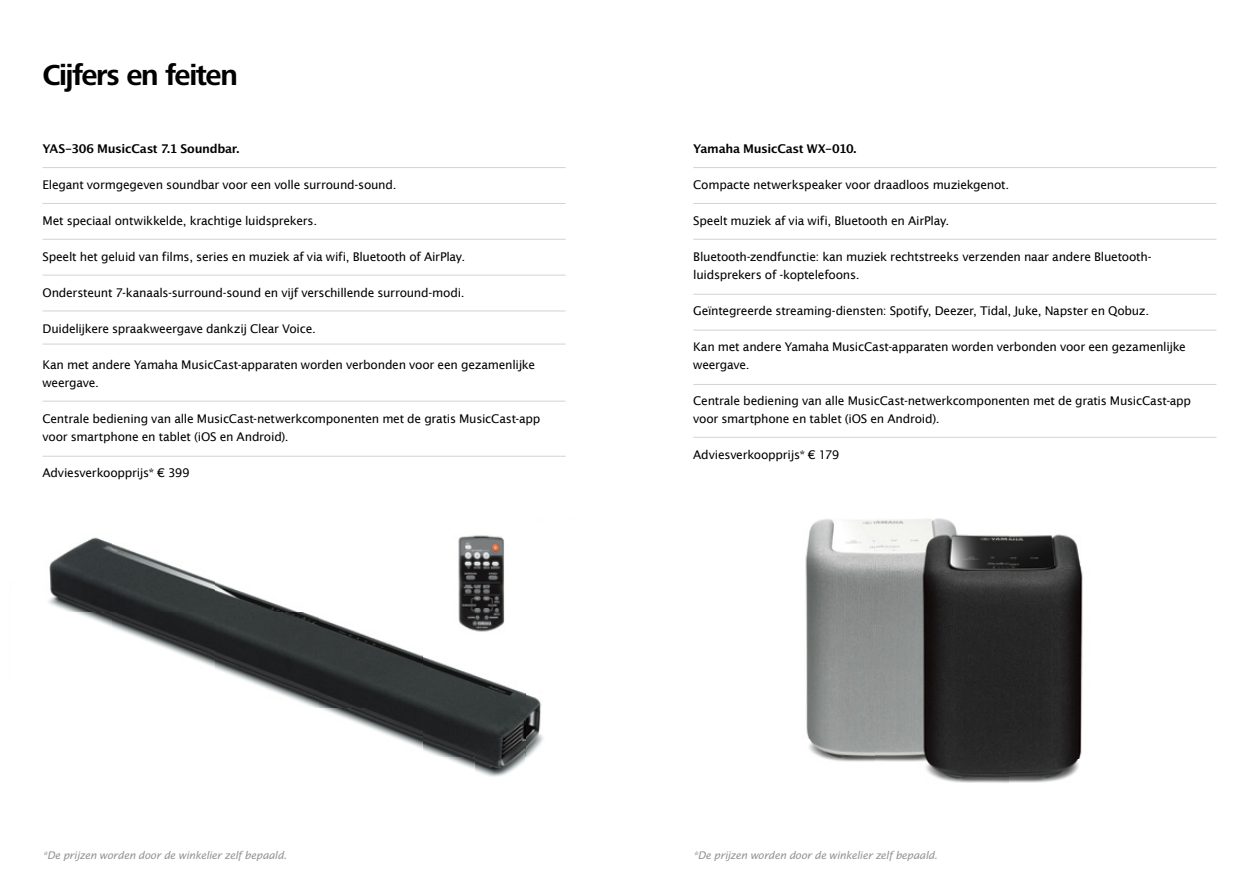
<style>
.page{position:relative;width:1259px;height:893px;background:#fff}
.page>*{position:absolute;margin:0;border:0;box-sizing:border-box;transform-origin:0 0}
.t1{font:700 30px "Frutiger Next LTW1 G";letter-spacing:-.05em;color:#000}
.t2{font:12px/18px "Lucida Sans";letter-spacing:-.02em;color:#000}
.t3{font:12px "Lucida San Dem";letter-spacing:-.025em;color:#000}
.t4{font:10.5px "Lucida San Rom Ita";letter-spacing:-.025em;color:#939598}
</style>
<div class="page">
<hr style="left:693px;top:167px;width:523px;height:1px;background:#d1d3d4">
<hr style="left:43px;top:167px;width:523px;height:1px;background:#d1d3d4">
<hr style="left:693px;top:203px;width:523px;height:1px;background:#d1d3d4">
<hr style="left:43px;top:203px;width:523px;height:1px;background:#d1d3d4">
<hr style="left:693px;top:330px;width:523px;height:1px;background:#d1d3d4">
<hr style="left:43px;top:311px;width:523px;height:1px;background:#d1d3d4">
<hr style="left:693px;top:384px;width:523px;height:1px;background:#d1d3d4">
<hr style="left:43px;top:344px;width:523px;height:1px;background:#d1d3d4">
<hr style="left:693px;top:437px;width:523px;height:1px;background:#d1d3d4">
<hr style="left:43px;top:401px;width:523px;height:1px;background:#d1d3d4">
<hr style="left:43px;top:456px;width:523px;height:1px;background:#d1d3d4">
<hr style="left:693px;top:239px;width:523px;height:1px;background:#d1d3d4">
<hr style="left:43px;top:239px;width:523px;height:1px;background:#d1d3d4">
<hr style="left:693px;top:294px;width:523px;height:1px;background:#d1d3d4">
<hr style="left:43px;top:275px;width:523px;height:1px;background:#d1d3d4">
<img style="left:807px;top:519px;width:68px;height:30px">
<img style="left:805px;top:549px;width:70px;height:213px">
<img style="left:1009px;top:534px;width:74px;height:226px">
<img style="left:1009px;top:760px;width:70px;height:23px">
<img style="left:875px;top:518px;width:134px;height:265px">
<img style="left:48px;top:537px;width:426px;height:232px">
<img style="left:526px;top:694px;width:17px;height:65px">
<img style="left:474px;top:674px;width:52px;height:103px">
<img style="left:428px;top:535px;width:77px;height:120px">
<h1 class="t1" style="left:43px;top:58px;width:197px">Cijfers en feiten</h1>
<p class="t3" style="left:43px;top:142px;width:198px">YAS-306 MusicCast 7.1 Soundbar.</p>
<p class="t2" style="left:43px;top:176px;width:355px">Elegant vormgegeven soundbar voor een volle surround-sound.</p>
<p class="t2" style="left:43px;top:212px;width:276px">Met speciaal ontwikkelde, krachtige luidsprekers.</p>
<p class="t2" style="left:43px;top:248px;width:424px">Speelt het geluid van films, series en muziek af via wifi, Bluetooth of AirPlay.</p>
<p class="t2" style="left:43px;top:284px;width:423px">Ondersteunt 7-kanaals-surround-sound en vijf verschillende surround-modi.</p>
<p class="t2" style="left:43px;top:320px;width:275px">Duidelijkere spraakweergave dankzij Clear Voice.</p>
<p class="t2" style="left:43px;top:356px;width:494px">Kan met andere Yamaha MusicCast-apparaten worden verbonden voor een gezamenlijke weergave.</p>
<p class="t2" style="left:43px;top:410px;width:499px">Centrale bediening van alle MusicCast-netwerkcomponenten met de gratis MusicCast-app voor smartphone en tablet (iOS en Android).</p>
<p class="t2" style="left:43px;top:464px;width:149px">Adviesverkoopprijs* € 399</p>
<p class="t3" style="left:693px;top:142px;width:165px">Yamaha MusicCast WX-010.</p>
<p class="t2" style="left:693px;top:176px;width:317px">Compacte netwerkspeaker voor draadloos muziekgenot.</p>
<p class="t2" style="left:693px;top:212px;width:257px">Speelt muziek af via wifi, Bluetooth en AirPlay.</p>
<p class="t2" style="left:693px;top:248px;width:460px">Bluetooth-zendfunctie: kan muziek rechtstreeks verzenden naar andere Bluetooth&shy;luidsprekers of -koptelefoons.</p>
<p class="t2" style="left:693px;top:302px;width:457px">Geïntegreerde streaming-diensten: Spotify, Deezer, Tidal, Juke, Napster en Qobuz.</p>
<p class="t2" style="left:693px;top:338px;width:494px">Kan met andere Yamaha MusicCast-apparaten worden verbonden voor een gezamenlijke weergave.</p>
<p class="t2" style="left:693px;top:392px;width:499px">Centrale bediening van alle MusicCast-netwerkcomponenten met de gratis MusicCast-app voor smartphone en tablet (iOS en Android).</p>
<p class="t2" style="left:693px;top:446px;width:148px">Adviesverkoopprijs* € 179</p>
<p class="t4" style="left:43px;top:849px;width:246px">*De prijzen worden door de winkelier zelf bepaald.</p>
<p class="t4" style="left:693px;top:849px;width:246px">*De prijzen worden door de winkelier zelf bepaald.</p>
</div>
